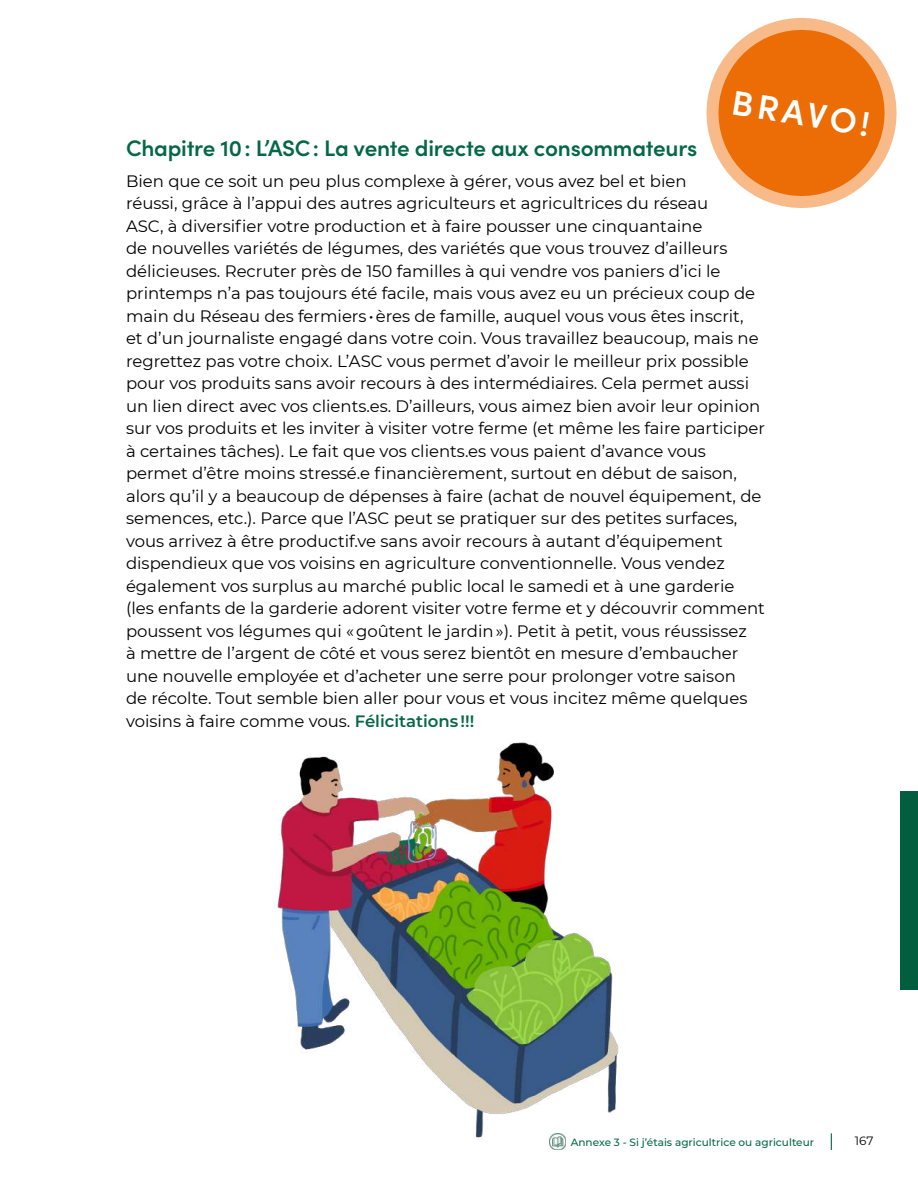
<style>
.page{position:relative;width:918px;height:1188px;background:#fff}
.page>*{position:absolute;margin:0;border:0;box-sizing:border-box;transform-origin:0 0}
.t1{font:600 34.5px "Sofia Pro";color:#fff}
.t2{font:600 22.5px "Sofia Pro";letter-spacing:-.01em;color:#046846}
.t3{font:16.5px/22.5px "Montserrat";color:#000}
.t4{font:12px "Montserrat";color:#000}
.t5{font:500 10.5px "Montserrat";color:#046846}
.s1{font-weight:600;color:#046846}
</style>
<div class="page">
<svg style="left:831px;top:1133px;width:1px;height:17px"></svg>
<div style="left:901px;top:792px;width:17px;height:198px;background:#035e3f"></div>
<img style="left:277px;top:742px;width:342px;height:408px">
<svg style="left:706px;top:17px;width:191px;height:191px"></svg>
<h1 class="t1" style="left:736px;top:77px;width:141px;rotate:9deg">BRAVO!</h1>
<h2 class="t2" style="left:126px;top:131px;width:573px">Chapitre 10: L’ASC: La vente directe aux consommateurs</h2>
<p class="t3" style="left:126px;top:169px;width:641px">Bien que ce soit un peu plus complexe à gérer, vous avez bel et bien<br>réussi, grâce à l’appui des autres agriculteurs et agricultrices du réseau<br>ASC, à diversifier votre production et à faire pousser une cinquantaine<br>de nouvelles variétés de légumes, des variétés que vous trouvez d’ailleurs délicieuses. Recruter près de 150 familles à qui vendre vos paniers d’ici le printemps n’a pas toujours été facile, mais vous avez eu un précieux coup de main du Réseau des fermiers • ères de famille, auquel vous vous êtes inscrit,<br>et d’un journaliste engagé dans votre coin. Vous travaillez beaucoup, mais ne regrettez pas votre choix. L’ASC vous permet d’avoir le meilleur prix possible pour vos produits sans avoir recours à des intermédiaires. Cela permet aussi un lien direct avec vos clients.es. D’ailleurs, vous aimez bien avoir leur opinion sur vos produits et les inviter à visiter votre ferme (et même les faire participer à certaines tâches). Le fait que vos clients.es vous paient d’avance vous permet d’être moins stressé.e financièrement, surtout en début de saison, alors qu’il y a beaucoup de dépenses à faire (achat de nouvel équipement, de semences, etc.). Parce que l’ASC peut se pratiquer sur des petites surfaces, vous arrivez à être productif.ve sans avoir recours à autant d’équipement dispendieux que vos voisins en agriculture conventionnelle. Vous vendez également vos surplus au marché public local le samedi et à une garderie (les enfants de la garderie adorent visiter votre ferme et y découvrir comment poussent vos légumes qui « goûtent le jardin »). Petit à petit, vous réussissez<br>à mettre de l’argent de côté et vous serez bientôt en mesure d’embaucher une nouvelle employée et d’acheter une serre pour prolonger votre saison<br>de récolte. Tout semble bien aller pour vous et vous incitez même quelques voisins à faire comme vous. <span class="s1">Félicitations !!!</span></p>
<p class="t5" style="left:571px;top:1135px;width:245px">Annexe 3 - Si j’étais agricultrice ou agriculteur</p>
<p class="t4" style="left:855px;top:1133px;width:20px">167</p>
</div>
